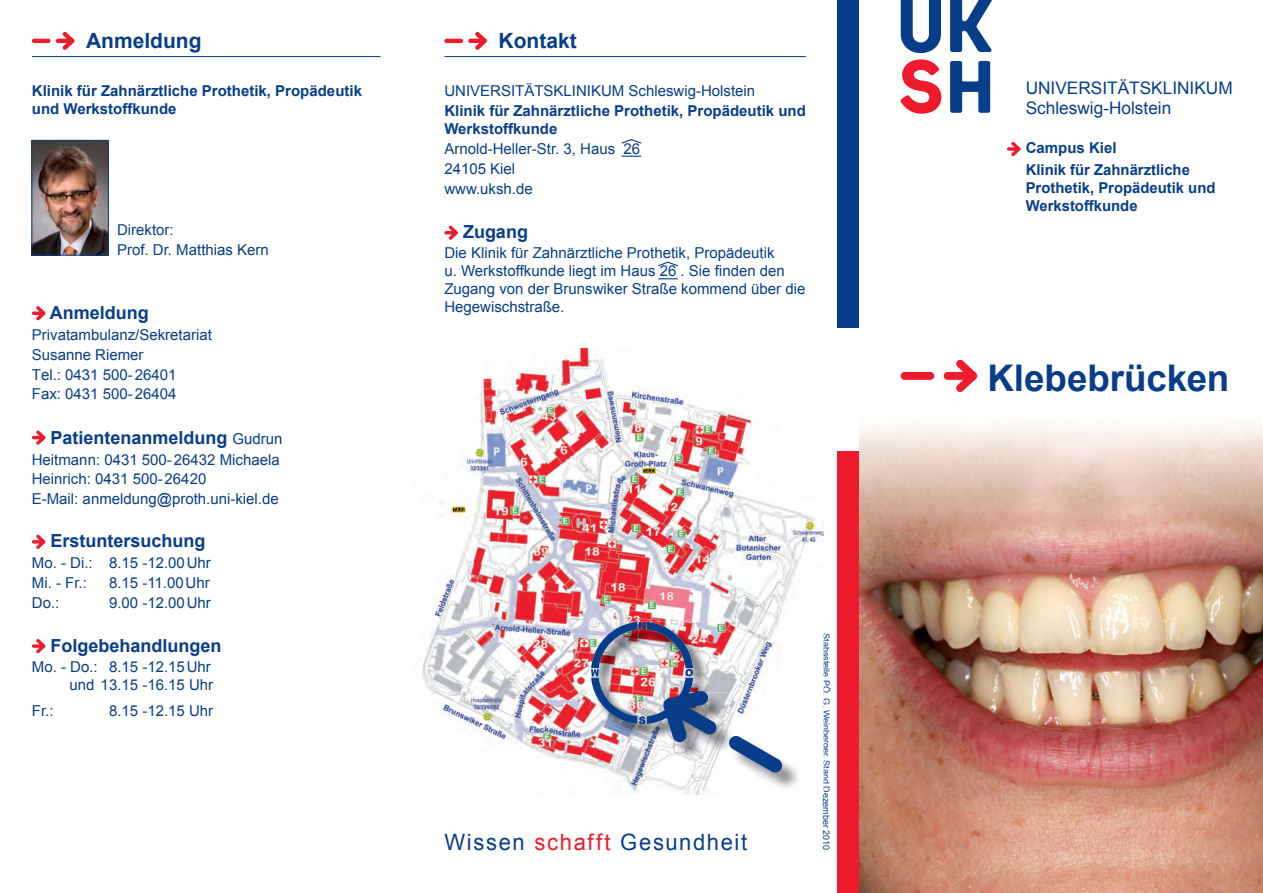
<style>
.page{position:relative;width:1263px;height:893px;background:#fff}
.page>*{position:absolute;margin:0;border:0;box-sizing:border-box;transform-origin:0 0}
.t1{font:700 36.75px "Arial";color:#083e89}
.t2{font:22.5px "Arial";letter-spacing:.075em;color:#083e89}
.t3{font:700 21px "Arial";color:#083e89}
.t4{font:700 18px "Arial";color:#083e89}
.t5{font:17.25px/20.7px "Arial";color:#083e89}
.t6{font:15px/20.1px "Arial";color:#083e89}
.t7{font:700 15px/18px "Arial";color:#083e89}
.t8{font:9px "Arial";color:#083e89}
.s1{font-weight:400;font-size:15px}
.s2{color:#ee1b2d}
</style>
<div class="page">
<img style="left:859px;top:423px;width:404px;height:470px">
<div style="left:838px;top:0;width:21px;height:327px;background:#083e89"></div>
<div style="left:838px;top:452px;width:21px;height:441px;background:#ee1b2d"></div>
<svg style="left:901px;top:0;width:40px;height:53px"></svg>
<svg style="left:950px;top:0;width:42px;height:52px"></svg>
<svg style="left:900px;top:59px;width:41px;height:55px"></svg>
<svg style="left:950px;top:61px;width:40px;height:52px"></svg>
<svg style="left:1007px;top:142px;width:13px;height:14px"></svg>
<svg style="left:32px;top:306px;width:13px;height:15px"></svg>
<svg style="left:32px;top:430px;width:13px;height:15px"></svg>
<svg style="left:32px;top:535px;width:13px;height:14px"></svg>
<svg style="left:32px;top:639px;width:13px;height:14px"></svg>
<hr style="left:32px;top:56px;width:349px;height:1px;background:#083e89">
<hr style="left:56px;top:39px;width:18px;height:4px;background:#ee1b2d;border-radius:2px">
<svg style="left:63px;top:32px;width:11px;height:18px"></svg>
<hr style="left:32px;top:39px;width:19px;height:4px;background:#ee1b2d;border-radius:2px">
<hr style="left:444px;top:56px;width:362px;height:1px;background:#083e89">
<svg style="left:468px;top:39px;width:19px;height:4px"></svg>
<svg style="left:475px;top:32px;width:11px;height:18px"></svg>
<hr style="left:444px;top:39px;width:19px;height:4px;background:#ee1b2d;border-radius:2px">
<img style="left:422px;top:348px;width:401px;height:447px">
<svg style="left:444px;top:225px;width:14px;height:15px"></svg>
<div style="left:944px;top:372px;width:33px;height:8px;background:#ee1b2d;border-radius:4px"></div>
<svg style="left:956px;top:359px;width:20px;height:33px"></svg>
<div style="left:901px;top:372px;width:33px;height:8px;background:#ee1b2d;border-radius:4px"></div>
<svg style="left:621px;top:139px;width:21px;height:5px"></svg>
<svg style="left:622px;top:156px;width:19px;height:1px"></svg>
<svg style="left:658px;top:261px;width:20px;height:6px"></svg>
<svg style="left:659px;top:278px;width:18px;height:1px"></svg>
<img style="left:665px;top:693px;width:135px;height:97px">
<img style="left:591px;top:622px;width:126px;height:121px">
<svg style="left:728px;top:735px;width:55px;height:38px"></svg>
<img style="left:34px;top:142px;width:73px;height:111px">
<div style="left:32px;top:140px;width:77px;height:115px;border:1px solid #083e89"></div>
<h3 class="t3" style="left:86px;top:27px;width:117px">Anmeldung</h3>
<p class="t7" style="left:32px;top:82px;width:332px">Klinik für Zahnärztliche Prothetik, Propädeutik und Werkstoffkunde</p>
<p class="t6" style="left:117px;top:220px;width:153px">Direktor:<br>Prof. Dr. Matthias Kern</p>
<p class="t4" style="left:50px;top:301px;width:100px">Anmeldung</p>
<p class="t6" style="left:32px;top:325px;width:182px">Privatambulanz/Sekretariat<br>Susanne Riemer<br>Tel.: 0431 500- 26401<br>Fax: 0431 500- 26404</p>
<p class="t4" style="left:50px;top:425px;width:234px">Patientenanmeldung <span class="s1">Gudrun</span></p>
<p class="t6" style="left:32px;top:450px;width:249px;line-height:19.6px">Heitmann: 0431 500- 26432 Michaela<br>Heinrich: 0431 500- 26420<br>E-Mail: anmeldung@proth.uni-kiel.de</p>
<p class="t4" style="left:51px;top:529px;width:157px">Erstuntersuchung</p>
<p class="t6" style="left:32px;top:552px;width:181px">Mo. - Di.: 8.15 - 12.00 Uhr<br>Mi. - Fr.:</p>
<p class="t6" style="left:109px;top:573px;width:102px">8.15 - 11.00 Uhr</p>
<p class="t6" style="left:32px;top:593px;width:29px">Do.:</p>
<p class="t6" style="left:109px;top:593px;width:103px">9.00 - 12.00 Uhr</p>
<p class="t4" style="left:51px;top:633px;width:173px">Folgebehandlungen</p>
<p class="t6" style="left:32px;top:658px;width:183px;line-height:18px;text-align:right">Mo. - Do.: 8.15 - 12.15 Uhr und 13.15 - 16.15 Uhr</p>
<p class="t6" style="left:32px;top:701px;width:23px">Fr.:</p>
<p class="t6" style="left:109px;top:701px;width:106px">8.15 - 12.15 Uhr</p>
<h3 class="t3" style="left:499px;top:27px;width:80px">Kontakt</h3>
<p class="t6" style="left:444px;top:81px;width:312px">UNIVERSITÄTSKLINIKUM Schleswig-Holstein</p>
<p class="t7" style="left:444px;top:102px;width:363px">Klinik für Zahnärztliche Prothetik, Propädeutik und<br>Werkstoffkunde</p>
<p class="t6" style="left:444px;top:139px;width:197px">Arnold-Heller-Str. 3, Haus 26<br>24105 Kiel<br>www.uksh.de</p>
<p class="t4" style="left:463px;top:220px;width:66px">Zugang</p>
<p class="t6" style="left:444px;top:244px;width:362px;line-height:18px">Die Klinik für Zahnärztliche Prothetik, Propädeutik<br>u. Werkstoffkunde liegt im Haus 26 . Sie finden den Zugang von der Brunswiker Straße kommend über die Hegewischstraße.</p>
<h2 class="t2" style="left:444px;top:827px;width:304px">Wissen <span class="s2">schafft</span> Gesundheit</h2>
<p class="t8" style="left:832px;top:633px;width:219px;rotate:90deg">Stabsstelle PÖ, G. Weinberger, Stand Dezember 2010</p>
<p class="t5" style="left:1026px;top:77px;width:209px">UNIVERSITÄTSKLINIKUM<br>Schleswig-Holstein</p>
<p class="t7" style="left:1026px;top:137px;width:166px;line-height:22.2px">Campus Kiel<br>Klinik für Zahnärztliche</p>
<p class="t7" style="left:1026px;top:179px;width:191px">Prothetik, Propädeutik und<br>Werkstoffkunde</p>
<h1 class="t1" style="left:987px;top:353px;width:244px">Klebebrücken</h1>
</div>
